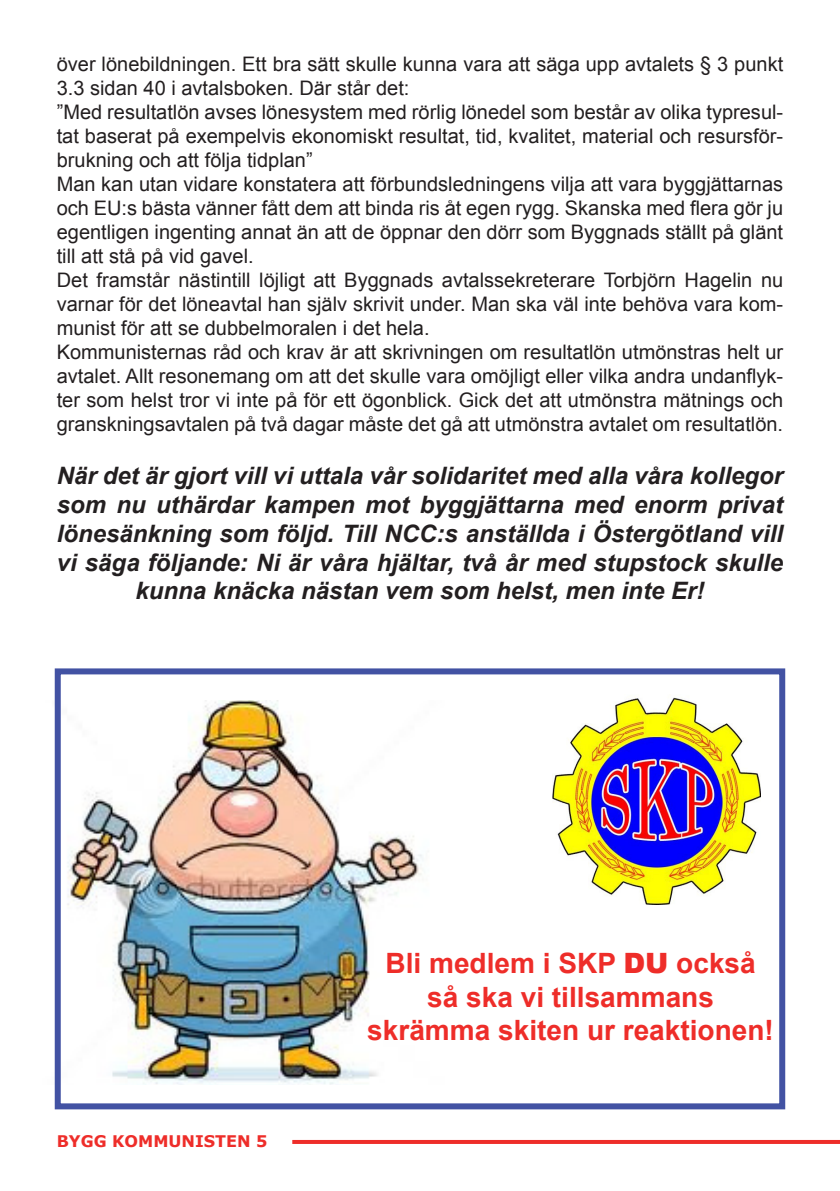
<style>
.page{position:relative;width:840px;height:1191px;background:#fff}
.page>*{position:absolute;margin:0;border:0;box-sizing:border-box;transform-origin:0 0}
.t1{font:700 28px "Arial";color:#ee2d29}
.t2{font:italic 700 24px/28.8px "Arial";color:#231f20;text-align:center}
.t3{font:20px/24px "Arial";color:#231f20;text-align:justify}
.t4{font:700 16px "Verdana";color:#ee2d29}
.s1{font-weight:900}
</style>
<div class="page">
<hr style="left:292px;top:1140px;width:547px;height:4px;background:#ee2d29">
<img style="left:54px;top:700px;width:369px;height:384px">
<div style="left:55px;top:668px;width:729px;height:441px;border:6px solid #4252a3"></div>
<img style="left:552px;top:696px;width:207px;height:208px">
<p class="t3" style="left:57px;top:52px;width:727px">över lönebildningen. Ett bra sätt skulle kunna vara att säga upp avtalets § 3 punkt<br>3.3 sidan 40 i avtalsboken. Där står det:</p>
<p class="t3" style="left:57px;top:100px;width:727px">”Med resultatlön avses lönesystem med rörlig lönedel som består av olika typresul&shy;tat baserat på exempelvis ekonomiskt resultat, tid, kvalitet, material och resursför&shy;brukning och att följa tidplan”</p>
<p class="t3" style="left:57px;top:172px;width:727px">Man kan utan vidare konstatera att förbundsledningens vilja att vara byggjättarnas och EU:s bästa vänner fått dem att binda ris åt egen rygg. Skanska med flera gör ju egentligen ingenting annat än att de öppnar den dörr som Byggnads ställt på glänt till att stå på vid gavel.</p>
<p class="t3" style="left:57px;top:268px;width:727px">Det framstår nästintill löjligt att Byggnads avtalssekreterare Torbjörn Hagelin nu varnar för det löneavtal han själv skrivit under. Man ska väl inte behöva vara kom&shy;munist för att se dubbelmoralen i det hela.</p>
<p class="t3" style="left:57px;top:340px;width:727px">Kommunisternas råd och krav är att skrivningen om resultatlön utmönstras helt ur avtalet. Allt resonemang om att det skulle vara omöjligt eller vilka andra undanflyk&shy;ter som helst tror vi inte på för ett ögonblick. Gick det att utmönstra mätnings och granskningsavtalen på två dagar måste det gå att utmönstra avtalet om resultatlön.</p>
<p class="t2" style="left:57px;top:462px;width:727px">När det är gjort vill vi uttala vår solidaritet med alla våra kollegor som nu uthärdar kampen mot byggjättarna med enorm privat lönesänkning som följd. Till NCC:s anställda i Östergötland vill vi säga följande: Ni är våra hjältar, två år med stupstock skulle kunna knäcka nästan vem som helst, men inte Er!</p>
<p class="t4" style="left:57px;top:1130px;width:212px">BYGG KOMMUNISTEN 5</p>
<p class="t1" style="left:385px;top:945px;width:371px">Bli medlem i SKP <span class="s1">DU</span> också</p>
<p class="t1" style="left:427px;top:978px;width:288px">så ska vi tillsammans</p>
<p class="t1" style="left:367px;top:1012px;width:408px">skrämma skiten ur reaktionen!</p>
</div>
